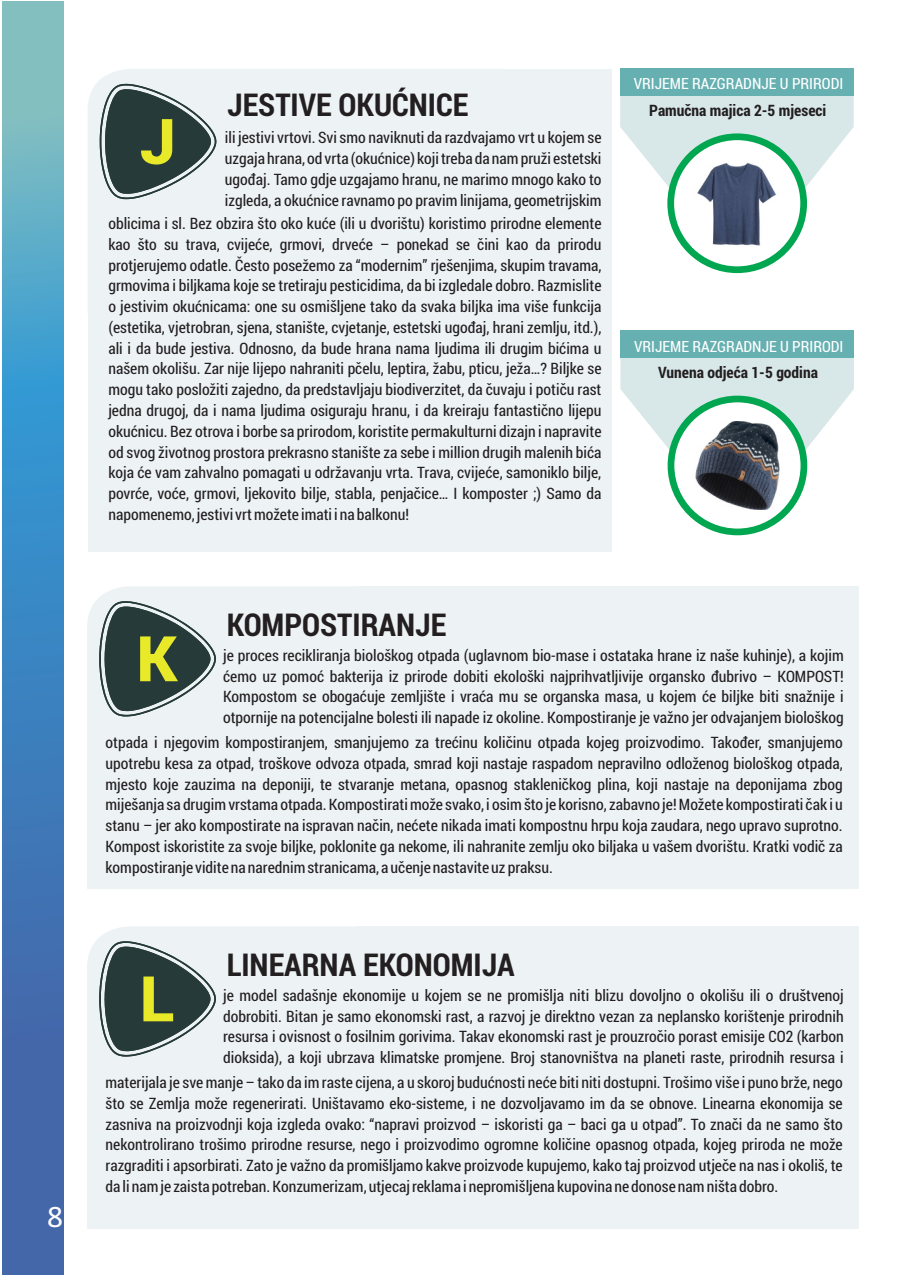
<style>
.page{position:relative;width:903px;height:1275px;background:#fff}
.page>*{position:absolute;margin:0;border:0;box-sizing:border-box;transform-origin:0 0}
.t1{font:900 82.08px "Roboto";color:#e7e929}
.t2{font:700 31.5px "Roboto Condensed";color:#231f20}
.t3{font:31.5px "Calibri";color:#fff}
.t4{font:15.75px/20.8px "Roboto Condensed";color:#231f20;text-align:justify}
.t5{font:700 15.75px "Roboto Condensed";color:#231f20}
.t6{font:15.4px "Roboto Condensed";color:#fff}
.s1{font-size:63px}
</style>
<div class="page">
<svg style="left:3px;top:1px;width:60px;height:1274px;background:#4a8abd"></svg>
<div style="left:357px;top:586px;width:501px;height:303px;background:#edf3f5"></div>
<div style="left:87px;top:586px;width:270px;height:172px;background:#edf3f5"></div>
<svg style="left:99px;top:601px;width:117px;height:115px;background:#6c7b7b"></svg>
<div style="left:87px;top:758px;width:420px;height:131px;background:#edf3f5"></div>
<div style="left:357px;top:926px;width:501px;height:303px;background:#edf3f5"></div>
<div style="left:87px;top:926px;width:270px;height:172px;background:#edf3f5"></div>
<svg style="left:99px;top:941px;width:117px;height:115px;background:#6c7b7b"></svg>
<div style="left:87px;top:1098px;width:420px;height:131px;background:#edf3f5"></div>
<svg style="left:620px;top:358px;width:234px;height:92px"></svg>
<div style="left:620px;top:330px;width:234px;height:28px;background:#66b0b1"></div>
<svg style="left:668px;top:396px;width:139px;height:139px"></svg>
<img style="left:693px;top:421px;width:89px;height:89px">
<svg style="left:620px;top:96px;width:234px;height:92px"></svg>
<div style="left:620px;top:68px;width:234px;height:28px;background:#66b0b1"></div>
<svg style="left:667px;top:133px;width:140px;height:140px"></svg>
<img style="left:692px;top:161px;width:87px;height:87px">
<div style="left:357px;top:69px;width:255px;height:482px;background:#edf3f5"></div>
<div style="left:88px;top:69px;width:269px;height:230px;background:#edf3f5"></div>
<svg style="left:100px;top:84px;width:116px;height:115px;background:#6b7b7b"></svg>
<div style="left:88px;top:299px;width:419px;height:252px;background:#edf3f5"></div>
<h2 class="t3" style="left:47px;top:1203px;width:17px">8</h2>
<h2 class="t2" style="left:227px;top:83px;width:243px">JESTIVE OKUĆNICE</h2>
<p class="t4" style="left:225px;top:127px;width:378px">ili jestivi vrtovi. Svi smo naviknuti da razdvajamo vrt u kojem se uzgaja hrana, od vrta (okućnice) koji treba da nam pruži estetski ugođaj. Tamo gdje uzgajamo hranu, ne marimo mnogo kako to izgleda, a okućnice ravnamo po pravim linijama, geometrijskim</p>
<p class="t4" style="left:108px;top:213px;width:495px">oblicima i sl. Bez obzira što oko kuće (ili u dvorištu) koristimo prirodne elemente kao što su trava, cvijeće, grmovi, drveće – ponekad se čini kao da prirodu protjerujemo odatle. Često posežemo za “modernim” rješenjima, skupim travama, grmovima i biljkama koje se tretiraju pesticidima, da bi izgledale dobro. Razmislite o jestivim okućnicama: one su osmišljene tako da svaka biljka ima više funkcija (estetika, vjetrobran, sjena, stanište, cvjetanje, estetski ugođaj, hrani zemlju, itd.), ali i da bude jestiva. Odnosno, da bude hrana nama ljudima ili drugim bićima u našem okolišu. Zar nije lijepo nahraniti pčelu, leptira, žabu, pticu, ježa…? Biljke se mogu tako posložiti zajedno, da predstavljaju biodiverzitet, da čuvaju i potiču rast jedna drugoj, da i nama ljudima osiguraju hranu, i da kreiraju fantastično lijepu okućnicu. Bez otrova i borbe sa prirodom, koristite permakulturni dizajn i napravite od svog životnog prostora prekrasno stanište za sebe i million drugih malenih bića koja će vam zahvalno pomagati u održavanju vrta. Trava, cvijeće, samoniklo bilje, povrće, voće, grmovi, ljekovito bilje, stabla, penjačice… I komposter ;) Samo da napomenemo, jestivi vrt možete imati i na balkonu!</p>
<h1 class="t1" style="left:123px;top:84px;width:55px">B<span class="s1">J</span></h1>
<p class="t6" style="left:634px;top:73px;width:211px">VRIJEME RAZGRADNJE U PRIRODI</p>
<p class="t5" style="left:649px;top:99px;width:179px">Pamučna majica 2-5 mjeseci</p>
<p class="t6" style="left:634px;top:335px;width:211px">VRIJEME RAZGRADNJE U PRIRODI</p>
<p class="t5" style="left:658px;top:361px;width:161px">Vunena odjeća 1-5 godina</p>
<h2 class="t2" style="left:227px;top:603px;width:221px">KOMPOSTIRANJE</h2>
<p class="t4" style="left:223px;top:644px;width:622px">je proces recikliranja biološkog otpada (uglavnom bio-mase i ostataka hrane iz naše kuhinje), a kojim ćemo uz pomoć bakterija iz prirode dobiti ekološki najprihvatljivije organsko đubrivo – KOMPOST!<br>Kompostom se obogaćuje zemljište i vraća mu se organska masa, u kojem će biljke biti snažnije i otpornije na potencijalne bolesti ili napade iz okoline. Kompostiranje je važno jer odvajanjem biološkog</p>
<p class="t4" style="left:106px;top:731px;width:739px">otpada i njegovim kompostiranjem, smanjujemo za trećinu količinu otpada kojeg proizvodimo. Također, smanjujemo upotrebu kesa za otpad, troškove odvoza otpada, smrad koji nastaje raspadom nepravilno odloženog biološkog otpada, mjesto koje zauzima na deponiji, te stvaranje metana, opasnog stakleničkog plina, koji nastaje na deponijama zbog miješanja sa drugim vrstama otpada. Kompostirati može svako, i osim što je korisno, zabavno je! Možete kompostirati čak i u stanu – jer ako kompostirate na ispravan način, nećete nikada imati kompostnu hrpu koja zaudara, nego upravo suprotno.<br>Kompost iskoristite za svoje biljke, poklonite ga nekome, ili nahranite zemlju oko biljaka u vašem dvorištu. Kratki vodič za kompostiranje vidite na narednim stranicama, a učenje nastavite uz praksu.</p>
<h1 class="t1" style="left:122px;top:602px;width:57px">B<span class="s1">K</span></h1>
<h2 class="t2" style="left:227px;top:943px;width:289px">LINEARNA EKONOMIJA</h2>
<p class="t4" style="left:223px;top:984px;width:622px">je model sadašnje ekonomije u kojem se ne promišlja niti blizu dovoljno o okolišu ili o društvenoj dobrobiti. Bitan je samo ekonomski rast, a razvoj je direktno vezan za neplansko korištenje prirodnih resursa i ovisnost o fosilnim gorivima. Takav ekonomski rast je prouzročio porast emisije CO2 (karbon dioksida), a koji ubrzava klimatske promjene. Broj stanovništva na planeti raste, prirodnih resursa i</p>
<p class="t4" style="left:106px;top:1071px;width:739px">materijala je sve manje – tako da im raste cijena, a u skoroj budućnosti neće biti niti dostupni. Trošimo više i puno brže, nego što se Zemlja može regenerirati. Uništavamo eko-sisteme, i ne dozvoljavamo im da se obnove. Linearna ekonomija se zasniva na proizvodnji koja izgleda ovako: “napravi proizvod – iskoristi ga – baci ga u otpad”. To znači da ne samo što nekontrolirano trošimo prirodne resurse, nego i proizvodimo ogromne količine opasnog otpada, kojeg priroda ne može razgraditi i apsorbirati. Zato je važno da promišljamo kakve proizvode kupujemo, kako taj proizvod utječe na nas i okoliš, te da li nam je zaista potreban. Konzumerizam, utjecaj reklama i nepromišljena kupovina ne donose nam ništa dobro.</p>
<h1 class="t1" style="left:122px;top:942px;width:54px">B<span class="s1">L</span></h1>
</div>
